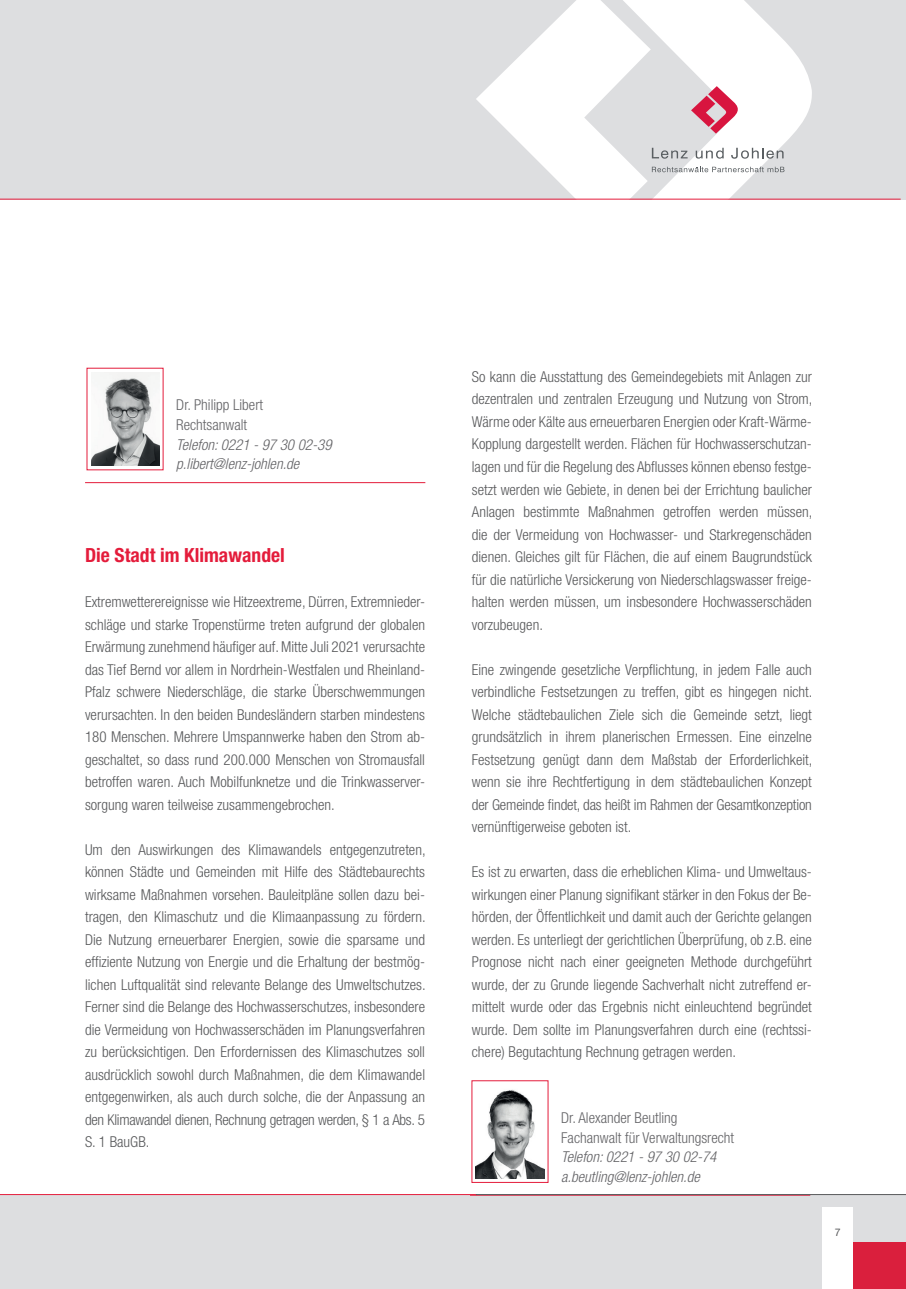
<style>
.page{position:relative;width:906px;height:1289px;background:#fff}
.page>*{position:absolute;margin:0;border:0;box-sizing:border-box;transform-origin:0 0}
.t1{font:700 condensed 19.5px "Helvetica Neue LT Std";color:#e41c3b}
.t2{font:300 condensed 15px/22.5px "Helvetica Neue LT Std";color:#57585a;text-align:justify}
.t3{font:italic 300 condensed 15px/19.5px "Helvetica Neue LT Std";color:#636366}
.t4{font:300 condensed 15px/19.5px "Helvetica Neue LT Std";color:#636366}
.t5{font:10.5px "Helvetica Neue LT Std";color:#57585a}
</style>
<div class="page">
<div style="left:0;top:0;width:906px;height:199px;background:#dddee0"></div>
<div style="left:0;top:1194px;width:906px;height:94px;background:#dddee0"></div>
<svg style="left:784px;top:41px;width:29px;height:158px"></svg>
<svg style="left:476px;top:0;width:308px;height:199px"></svg>
<div style="left:853px;top:1241px;width:53px;height:47px;background:#da1f3d"></div>
<img style="left:91px;top:372px;width:68px;height:94px">
<hr style="left:85px;top:482px;width:340px;height:1px;background:#e41c3b">
<img style="left:476px;top:1089px;width:68px;height:89px">
<hr style="left:0;top:1194px;width:477px;height:1px;background:#e41c3b">
<hr style="left:0;top:199px;width:900px;height:1px;background:#e41c3b">
<hr style="left:476px;top:1194px;width:430px;height:1px;background:#57585a">
<div style="left:822px;top:1206px;width:31px;height:82px;background:#fff"></div>
<p class="t4" style="left:176px;top:395px;width:88px">Dr. Philipp Libert<br>Rechtsanwalt</p>
<p class="t3" style="left:176px;top:435px;width:157px">Telefon: 0221 - 97 30 02-39 p.libert@lenz-johlen.de</p>
<h1 class="t1" style="left:85px;top:543px;width:201px">Die Stadt im Klimawandel</h1>
<p class="t2" style="left:85px;top:590px;width:341px">Extremwetterereignisse wie Hitzeextreme, Dürren, Extremnieder&shy;schläge und starke Tropenstürme treten aufgrund der globalen Erwärmung zunehmend häufiger auf. Mitte Juli 2021 verursachte das Tief Bernd vor allem in Nordrhein-Westfalen und Rheinland-Pfalz schwere Niederschläge, die starke Überschwemmungen verursachten. In den beiden Bundesländern starben mindestens 180 Menschen. Mehrere Umspannwerke haben den Strom ab&shy;geschaltet, so dass rund 200.000 Menschen von Stromausfall betroffen waren. Auch Mobilfunknetze und die Trinkwasserver&shy;sorgung waren teilweise zusammengebrochen.</p>
<p class="t2" style="left:85px;top:838px;width:342px">Um den Auswirkungen des Klimawandels entgegenzutreten, können Städte und Gemeinden mit Hilfe des Städtebaurechts wirksame Maßnahmen vorsehen. Bauleitpläne sollen dazu bei&shy;tragen, den Klimaschutz und die Klimaanpassung zu fördern.<br>Die Nutzung erneuerbarer Energien, sowie die sparsame und effiziente Nutzung von Energie und die Erhaltung der bestmög&shy;lichen Luftqualität sind relevante Belange des Umweltschutzes.<br>Ferner sind die Belange des Hochwasserschutzes, insbesondere die Vermeidung von Hochwasserschäden im Planungsverfahren zu berücksichtigen. Den Erfordernissen des Klimaschutzes soll ausdrücklich sowohl durch Maßnahmen, die dem Klimawandel entgegenwirken, als auch durch solche, die der Anpassung an den Klimawandel dienen, Rechnung getragen werden, § 1 a Abs. 5<br>S. 1 BauGB.</p>
<p class="t2" style="left:472px;top:365px;width:342px">So kann die Ausstattung des Gemeindegebiets mit Anlagen zur dezentralen und zentralen Erzeugung und Nutzung von Strom, Wärme oder Kälte aus erneuerbaren Energien oder Kraft-Wärme-Kopplung dargestellt werden. Flächen für Hochwasserschutzan&shy;lagen und für die Regelung des Abflusses können ebenso festge&shy;setzt werden wie Gebiete, in denen bei der Errichtung baulicher Anlagen bestimmte Maßnahmen getroffen werden müssen, die der Vermeidung von Hochwasser- und Starkregenschäden dienen. Gleiches gilt für Flächen, die auf einem Baugrundstück für die natürliche Versickerung von Niederschlagswasser freige&shy;halten werden müssen, um insbesondere Hochwasserschäden vorzubeugen.</p>
<p class="t2" style="left:472px;top:658px;width:342px">Eine zwingende gesetzliche Verpflichtung, in jedem Falle auch verbindliche Festsetzungen zu treffen, gibt es hingegen nicht.<br>Welche städtebaulichen Ziele sich die Gemeinde setzt, liegt grundsätzlich in ihrem planerischen Ermessen. Eine einzelne Festsetzung genügt dann dem Maßstab der Erforderlichkeit, wenn sie ihre Rechtfertigung in dem städtebaulichen Konzept der Gemeinde findet, das heißt im Rahmen der Gesamtkonzeption vernünftigerweise geboten ist.</p>
<p class="t2" style="left:472px;top:860px;width:341px">Es ist zu erwarten, dass die erheblichen Klima- und Umweltaus&shy;wirkungen einer Planung signifikant stärker in den Fokus der Be&shy;hörden, der Öffentlichkeit und damit auch der Gerichte gelangen werden. Es unterliegt der gerichtlichen Überprüfung, ob z.B. eine Prognose nicht nach einer geeigneten Methode durchgeführt wurde, der zu Grunde liegende Sachverhalt nicht zutreffend er&shy;mittelt wurde oder das Ergebnis nicht einleuchtend begründet wurde. Dem sollte im Planungsverfahren durch eine (rechtssi&shy;chere) Begutachtung Rechnung getragen werden.</p>
<p class="t4" style="left:561px;top:1107px;width:174px">Dr. Alexander Beutling<br>Fachanwalt für Verwaltungsrecht</p>
<p class="t3" style="left:561px;top:1147px;width:157px">Telefon: 0221 - 97 30 02-74 a.beutling@lenz-johlen.de</p>
<p class="t5" style="left:835px;top:1225px;width:7px">7</p>
</div>
